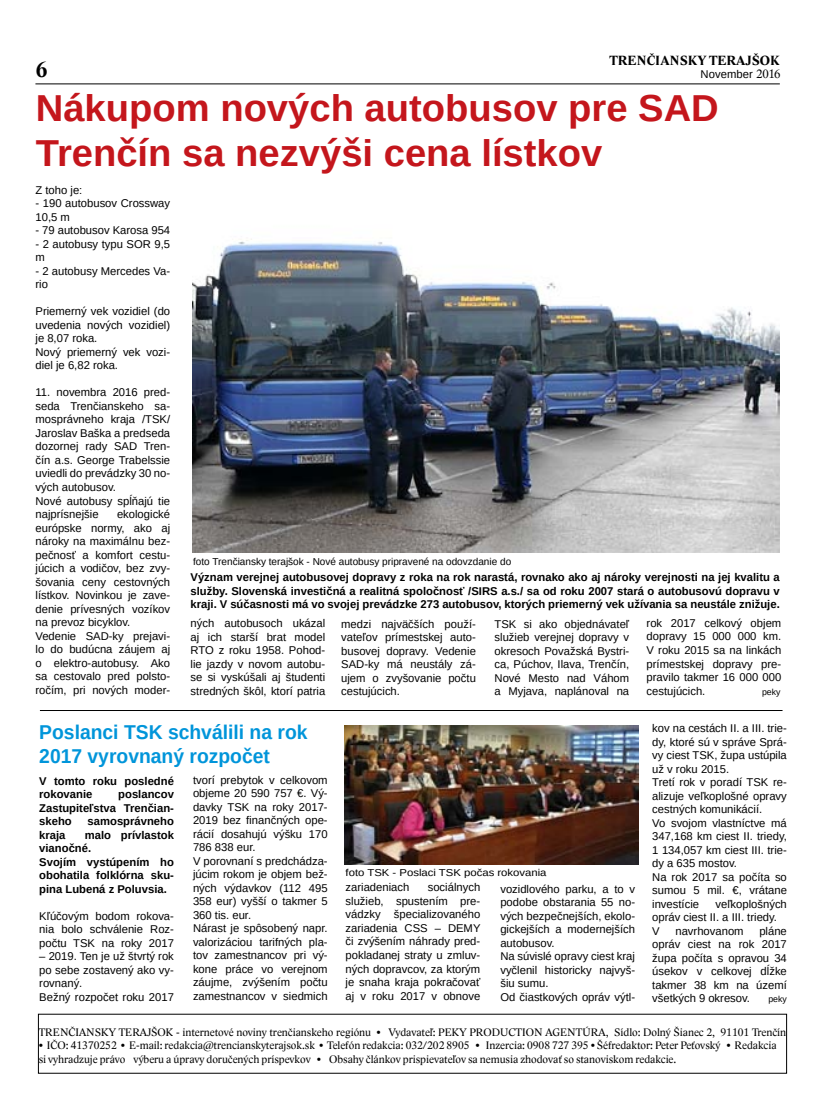
<style>
.page{position:relative;width:833px;height:1117px;background:#fff}
.page>*{position:absolute;margin:0;border:0;box-sizing:border-box;transform-origin:0 0}
.t1{font:700 37.5px/45px "Arimo";color:#c4161c}
.t2{font:700 22.5px "Lido STF";color:#000}
.t3{font:700 20px/24px "Arimo";color:#0095da}
.t4{font:700 13.75px "Lido STF";color:#000}
.t5{font:11.25px/13.5px "Arimo";color:#000}
.t6{font:700 11.25px/13.5px "Arimo";color:#000;text-align:justify}
.t7{font:11.25px/13.5px "Lido STF";color:#000}
.t8{font:10px "Arimo";color:#000}
.t9{font:10px "Arimo";color:#000;scale:1.13 1}
.t10{font:8.75px "Arimo";color:#000}
.s1{font-family:"Lido STF";font-size:12.5px}
</style>
<div class="page">
<hr style="left:35px;top:84px;width:745px;height:1px;background:#000">
<hr style="left:40px;top:710px;width:742px;height:1px;background:#000">
<img style="left:192px;top:239px;width:587px;height:313px">
<img style="left:345px;top:725px;width:293px;height:139px">
<h2 class="t2" style="left:36px;top:56px;width:13px">6</h2>
<p class="t4" style="left:609px;top:52px;width:172px">TRENČIANSKY TERAJŠOK</p>
<p class="t5" style="left:700px;top:68px;width:82px">November <span class="s1">2016</span></p>
<h1 class="t1" style="left:36px;top:86px;width:684px">Nákupom nových autobusov pre SAD<br>Trenčín sa nezvýši cena lístkov</h1>
<p class="t5" style="left:35px;top:183px;width:48px">Z toho je:</p>
<p class="t5" style="left:35px;top:197px;width:136px">- 190 autobusov Crossway<br>10,5 m</p>
<p class="t5" style="left:35px;top:224px;width:136px">- 79 autobusov Karosa 954</p>
<p class="t5" style="left:35px;top:237px;width:136px">- 2 autobusy typu SOR 9,5 m</p>
<p class="t5" style="left:35px;top:264px;width:136px">- 2 autobusy Mercedes Va&shy;rio</p>
<p class="t5" style="left:35px;top:305px;width:136px">Priemerný vek vozidiel (do uvedenia nových vozidiel) je 8,07 roka.<br>Nový priemerný vek vozi&shy;diel je 6,82 roka.</p>
<p class="t5" style="left:35px;top:386px;width:136px">11. novembra 2016 pred&shy;seda Trenčianskeho sa&shy;mosprávneho kraja /TSK/<br>Jaroslav Baška a predseda dozornej rady SAD Tren&shy;čín a.s. George Trabelssie uviedli do prevádzky 30 no&shy;vých autobusov.<br>Nové autobusy spĺňajú tie najprísnejšie</p>
<p class="t5" style="left:35px;top:507px;width:136px;text-indent:81px">ekologické európske normy, ako aj nároky na maximálnu bez&shy;pečnosť a komfort cestu&shy;júcich a vodičov, bez zvy&shy;šovania ceny cestovných lístkov. Novinkou je zave&shy;denie prívesných vozíkov na prevoz bicyklov.<br>Vedenie SAD-ky prejavi&shy;lo do budúcna záujem aj o elektro-autobusy. Ako sa cestovalo pred polsto&shy;ročím, pri nových moder-</p>
<p class="t8" style="left:193px;top:555px;width:319px">foto Trenčiansky terajšok - Nové autobusy pripravené na odovzdanie do</p>
<p class="t6" style="left:190px;top:570px;width:591px">Význam verejnej autobusovej dopravy z roka na rok narastá, rovnako ako aj nároky verejnosti na jej kvalitu a služby. Slovenská investičná a realitná spoločnosť /SIRS a.s./ sa od roku 2007 stará o autobusovú dopravu v kraji. V súčasnosti má vo svojej prevádzke 273 autobusov, ktorých priemerný vek užívania sa neustále znižuje.</p>
<p class="t5" style="left:191px;top:616px;width:136px;text-align:justify">ných autobusoch ukázal aj ich starší brat model RTO z roku 1958. Pohod&shy;lie jazdy v novom autobu&shy;se si vyskúšali aj študenti stredných škôl, ktorí patria</p>
<p class="t5" style="left:341px;top:617px;width:136px;text-align:justify">medzi najväčších použí&shy;vateľov prímestskej auto&shy;busovej dopravy. Vedenie SAD-ky má neustály zá&shy;ujem o zvyšovanie počtu cestujúcich.</p>
<p class="t5" style="left:494px;top:617px;width:136px;text-align:justify">TSK si ako objednávateľ služieb verejnej dopravy v okresoch Považská Bystri&shy;ca, Púchov, Ilava, Trenčín, Nové Mesto nad Váhom a Myjava, naplánoval na</p>
<p class="t5" style="left:646px;top:616px;width:136px;text-align:justify">rok 2017 celkový objem dopravy 15 000 000 km.<br>V roku 2015 sa na linkách prímestskej dopravy pre&shy;pravilo takmer 16 000 000 cestujúcich.</p>
<p class="t10" style="left:762px;top:685px;width:20px">peky</p>
<h3 class="t3" style="left:39px;top:720px;width:270px">Poslanci TSK schválili na rok<br>2017 vyrovnaný rozpočet</h3>
<p class="t6" style="left:39px;top:774px;width:136px">V tomto roku posledné rokovanie</p>
<p class="t6" style="left:39px;top:787px;width:136px;text-indent:79px">poslancov Zastupiteľstva Trenčian&shy;skeho</p>
<p class="t6" style="left:88px;top:814px;width:88px">samosprávneho</p>
<p class="t6" style="left:39px;top:828px;width:136px;text-align:left;text-indent:46px">malo prívlastok vianočné.<br>Svojím vystúpením ho obohatila folklórna sku&shy;pina Lubená z Poluvsia.</p>
<p class="t5" style="left:39px;top:909px;width:136px;text-align:justify">Kľúčovým bodom rokova&shy;nia bolo schválenie Roz&shy;počtu TSK na roky 2017</p>
<p class="t5" style="left:39px;top:949px;width:136px">– 2019. Ten je už štvrtý rok po sebe zostavený ako vy&shy;rovnaný.<br>Bežný rozpočet roku 2017</p>
<p class="t6" style="left:39px;top:828px;width:28px">kraja</p>
<p class="t5" style="left:193px;top:772px;width:136px">tvorí prebytok v celkovom objeme 20 590 757 €. Vý&shy;davky TSK na roky 2017-<br>2019 bez finančných ope&shy;rácií dosahujú výšku 170<br>786 838 eur.<br>V porovnaní s predchádza&shy;júcim rokom je objem bež&shy;ných výdavkov (112 495<br>358 eur) vyšší o takmer 5<br>360 tis. eur.<br>Nárast je spôsobený napr. valorizáciou tarifných pla&shy;tov zamestnancov pri vý&shy;kone práce vo verejnom záujme, zvýšením počtu zamestnancov v siedmich</p>
<p class="t9" style="left:345px;top:865px;width:179px">foto TSK - Poslaci TSK počas rokovania</p>
<p class="t5" style="left:345px;top:880px;width:136px;text-align:justify;text-indent:82px">sociálnych služieb, spustením pre&shy;vádzky špecializovaného zariadenia CSS – DEMY či zvýšením náhrady pred&shy;pokladanej straty u zmluv&shy;ných dopravcov, za ktorým je snaha kraja pokračovať aj v roku 2017 v obnove</p>
<p class="t5" style="left:500px;top:881px;width:136px">vozidlového parku, a to v podobe obstarania 55 no&shy;vých bezpečnejších, ekolo&shy;gickejších a modernejších autobusov.<br>Na súvislé opravy ciest kraj vyčlenil historicky najvyš&shy;šiu sumu.<br>Od čiastkových opráv výtl-</p>
<p class="t5" style="left:345px;top:880px;width:65px">zariadeniach</p>
<p class="t5" style="left:652px;top:721px;width:136px">kov na cestách II. a III. trie&shy;dy, ktoré sú v správe Sprá&shy;vy ciest TSK, župa ustúpila už v roku 2015.<br>Tretí rok v poradí TSK re&shy;alizuje veľkoplošné opravy cestných komunikácií.<br>Vo svojom vlastníctve má<br>347,168 km ciest II. triedy,<br>1 134,057 km ciest III. trie&shy;dy a 635 mostov.<br>Na rok 2017 sa počíta so sumou 5 mil. €, vrátane investície</p>
<p class="t5" style="left:652px;top:897px;width:136px;text-indent:63px">veľkoplošných opráv ciest II. a III. triedy.<br>V</p>
<p class="t5" style="left:652px;top:924px;width:136px;text-align:justify;text-indent:107px">pláne opráv ciest na rok 2017 župa počíta s opravou 34 úsekov v celkovej dĺžke takmer 38 km na území všetkých 9 okresov.</p>
<p class="t5" style="left:675px;top:924px;width:70px">navrhovanom</p>
<p class="t10" style="left:768px;top:993px;width:20px">peky</p>
<p class="t7" style="left:39px;top:1025px;width:749px">TRENČIANSKY TERAJŠOK - internetové noviny trenčianskeho regiónu • Vydavateľ: PEKY PRODUCTION AGENTÚRA, Sídlo: Dolný Šianec 2, 91101 Trenčín</p>
<p class="t7" style="left:39px;top:1038px;width:739px">• IČO: 41370252 • E-mail: redakcia@trencianskyterajsok.sk • Telefón redakcia: 032/202 8905 • Inzercia: 0908 727 395 • Šéfredaktor: Peter Peťovský • Redakcia si vyhradzuje právo výberu a úpravy doručených príspevkov • Obsahy článkov prispievateľov sa nemusia zhodovať so stanoviskom redakcie.</p>
</div>
